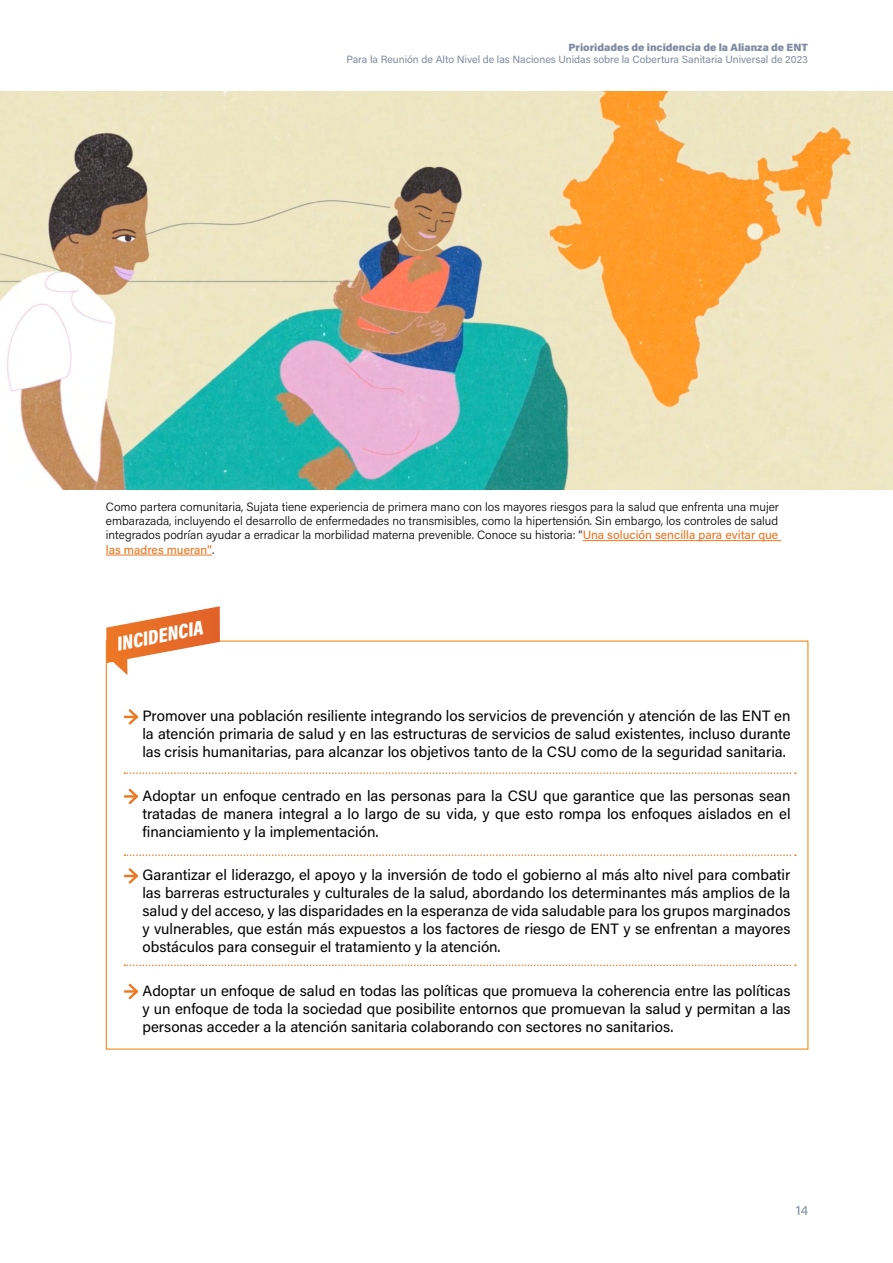
<style>
.page{position:relative;width:893px;height:1263px;background:#fff}
.page>*{position:absolute;margin:0;border:0;box-sizing:border-box;transform-origin:0 0}
.TIT_04{font:italic 900 20.4px "Acumin Pro Cond";color:#fff}
.TXT{font:15px/18px "Acumin Pro";color:#000;text-align:justify}
.t1{font:13.5px "Acumin Pro";color:#7e8ba0}
.TXT-2{font:300 12px/14.4px "Acumin Pro";color:#000;text-align:justify}
.t2{font:10.5px "Acumin Pro";color:#7e8ba0}
.t3{font:900 10.5px "Acumin Pro";color:#7e8ba0}
.s1{font-weight:500;color:#ed7824}
</style>
<div class="page">
<svg style="left:125px;top:709px;width:13px;height:16px"></svg>
<svg style="left:125px;top:788px;width:13px;height:16px"></svg>
<svg style="left:125px;top:868px;width:13px;height:16px"></svg>
<svg style="left:125px;top:983px;width:13px;height:17px"></svg>
<img style="left:0;top:91px;width:893px;height:398px">
<hr style="left:583px;top:540px;width:198px;height:1px;background:#ed7824">
<hr style="left:106px;top:555px;width:106px;height:1px;background:#ed7824">
<svg style="left:124px;top:772px;width:672px;height:2px"></svg>
<svg style="left:124px;top:854px;width:672px;height:2px"></svg>
<svg style="left:124px;top:964px;width:672px;height:2px"></svg>
<svg style="left:106px;top:606px;width:114px;height:69px"></svg>
<p class="t3" style="left:568px;top:40px;width:241px">Prioridades de incidencia de la Alianza de ENT</p>
<p class="t2" style="left:346px;top:52px;width:463px">Para la Reunión de Alto Nivel de las Naciones Unidas sobre la Cobertura Sanitaria Universal de 2023</p>
<p class="TXT-2" style="left:106px;top:499px;width:674px">Como partera comunitaria, Sujata tiene experiencia de primera mano con los mayores riesgos para la salud que enfrenta una mujer embarazada, incluyendo el desarrollo de enfermedades no transmisibles, como la hipertensión. Sin embargo, los controles de salud integrados podrían ayudar a erradicar la morbilidad materna prevenible. Conoce su historia: “<span class="s1">Una solución sencilla para evitar que las madres mueran”</span>.</p>
<p class="TIT_04" style="left:114px;top:631px;width:89px;rotate:-11deg">INCIDENCIA</p>
<p class="TXT" style="left:142px;top:706px;width:650px">Promover una población resiliente integrando los servicios de prevención y atención de las ENT en la atención primaria de salud y en las estructuras de servicios de salud existentes, incluso durante las crisis humanitarias, para alcanzar los objetivos tanto de la CSU como de la seguridad sanitaria.</p>
<p class="TXT" style="left:142px;top:786px;width:650px">Adoptar un enfoque centrado en las personas para la CSU que garantice que las personas sean tratadas de manera integral a lo largo de su vida, y que esto rompa los enfoques aislados en el financiamiento y la implementación.</p>
<p class="TXT" style="left:142px;top:865px;width:650px">Garantizar el liderazgo, el apoyo y la inversión de todo el gobierno al más alto nivel para combatir las barreras estructurales y culturales de la salud, abordando los determinantes más amplios de la salud y del acceso, y las disparidades en la esperanza de vida saludable para los grupos marginados y vulnerables, que están más expuestos a los factores de riesgo de ENT y se enfrentan a mayores obstáculos para conseguir el tratamiento y la atención.</p>
<p class="TXT" style="left:142px;top:981px;width:650px">Adoptar un enfoque de salud en todas las políticas que promueva la coherencia entre las políticas y un enfoque de toda la sociedad que posibilite entornos que promuevan la salud y permitan a las personas acceder a la atención sanitaria colaborando con sectores no sanitarios.</p>
<p class="t1" style="left:796px;top:1201px;width:14px">14</p>
</div>
